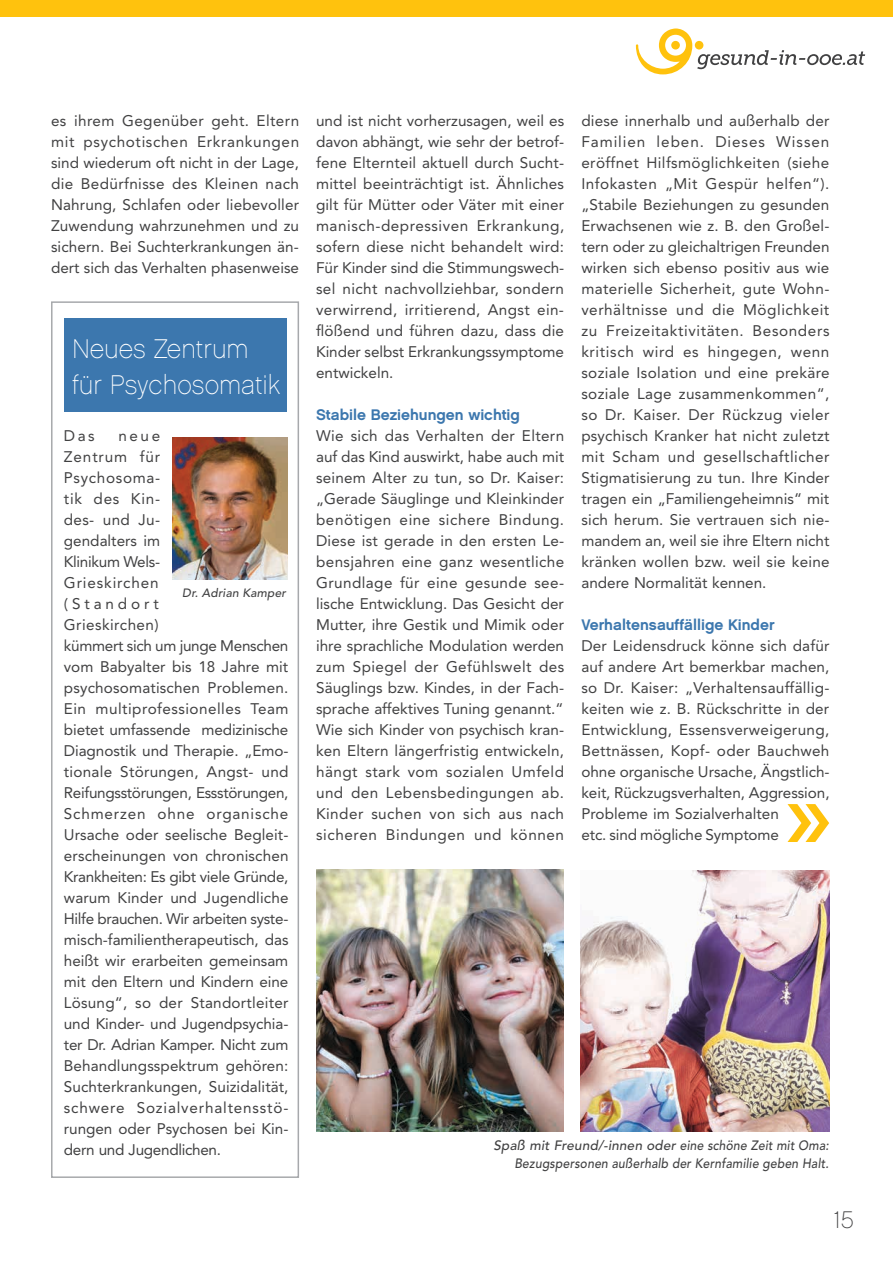
<style>
.page{position:relative;width:893px;height:1263px;background:#fff}
.page>*{position:absolute;margin:0;border:0;box-sizing:border-box;transform-origin:0 0}
.t1{font:27px/36px "Chalet Paris Nineteen Sixty";letter-spacing:.025em;color:#fff;scale:.9 1}
.t2{font:24px "Chalet Paris Nineteen Sixty";color:#414142}
.t3{font:15.3px/21px "Avenir";letter-spacing:.005em;color:#414142;text-align:justify}
.t4{font:15.3px "Chalet New York Nineteen Sixty";color:#3c77ae}
.t5{font:italic 500 13.5px/18px "Avenir";letter-spacing:.015em;color:#414142;text-align:right}
.t6{font:italic 500 12px "Avenir";letter-spacing:.015em;color:#414142}
</style>
<div class="page">
<svg style="left:636px;top:28px;width:229px;height:46px"></svg>
<div style="left:0;top:0;width:893px;height:17px;background:#ffc20d"></div>
<svg style="left:787px;top:804px;width:42px;height:38px"></svg>
<img style="left:581px;top:870px;width:248px;height:262px">
<img style="left:316px;top:869px;width:248px;height:263px">
<div style="left:64px;top:318px;width:222px;height:93px;background:#3c77ae"></div>
<div style="left:51px;top:301px;width:248px;height:877px;border:2px solid #a7a9ac"></div>
<img style="left:173px;top:437px;width:114px;height:142px">
<p class="t3" style="left:51px;top:110px;width:250px">es ihrem Gegenüber geht. Eltern mit psychotischen Erkrankungen sind wiederum oft nicht in der Lage, die Bedürfnisse des Kleinen nach Nahrung, Schlafen oder liebevoller Zuwendung wahrzunehmen und zu sichern. Bei Suchterkrankungen än&shy;dert sich das Verhalten phasenweise</p>
<p class="t3" style="left:581px;top:110px;width:250px">diese innerhalb und außerhalb der Familien leben. Dieses Wissen eröffnet Hilfsmöglichkeiten (siehe Infokasten „Mit Gespür helfen“). „Stabile Beziehungen zu gesunden Erwachsenen wie z. B. den Großel&shy;tern oder zu gleichaltrigen Freunden wirken sich ebenso positiv aus wie materielle Sicherheit, gute Wohn&shy;verhältnisse und die Möglichkeit zu Freizeitaktivitäten. Besonders kritisch wird es hingegen, wenn soziale Isolation und eine prekäre soziale Lage zusammenkommen“, so Dr. Kaiser. Der Rückzug vieler psychisch Kranker hat nicht zuletzt mit Scham und gesellschaftlicher Stigmatisierung zu tun. Ihre Kinder tragen ein „Familiengeheimnis“ mit sich herum. Sie vertrauen sich nie&shy;mandem an, weil sie ihre Eltern nicht kränken wollen bzw. weil sie keine andere Normalität kennen.</p>
<p class="t4" style="left:581px;top:615px;width:195px">Verhaltensauffällige Kinder</p>
<p class="t3" style="left:581px;top:635px;width:250px;text-align:left">Der Leidensdruck könne sich dafür auf andere Art bemerkbar machen, so Dr. Kaiser: „Verhaltensauffällig&shy;keiten wie z. B. Rückschritte in der Entwicklung, Essensverweigerung, Bettnässen, Kopf- oder Bauchweh ohne organische Ursache, Ängstlich&shy;keit, Rückzugsverhalten, Aggression, Probleme im Sozialverhalten<br>etc. sind mögliche Symptome</p>
<p class="t3" style="left:316px;top:110px;width:250px">und ist nicht vorherzusagen, weil es davon abhängt, wie sehr der betrof&shy;fene Elternteil aktuell durch Sucht&shy;mittel beeinträchtigt ist. Ähnliches gilt für Mütter oder Väter mit einer manisch-depressiven Erkrankung, sofern diese nicht behandelt wird:<br>Für Kinder sind die Stimmungswech&shy;sel nicht nachvollziehbar, sondern verwirrend, irritierend, Angst ein&shy;flößend und führen dazu, dass die Kinder selbst Erkrankungssymptome entwickeln.</p>
<p class="t4" style="left:316px;top:405px;width:205px">Stabile Beziehungen wichtig</p>
<p class="t3" style="left:316px;top:425px;width:250px">Wie sich das Verhalten der Eltern auf das Kind auswirkt, habe auch mit seinem Alter zu tun, so Dr. Kaiser: „Gerade Säuglinge und Kleinkinder benötigen eine sichere Bindung.<br>Diese ist gerade in den ersten Le&shy;bensjahren eine ganz wesentliche Grundlage für eine gesunde see&shy;lische Entwicklung. Das Gesicht der Mutter, ihre Gestik und Mimik oder ihre sprachliche Modulation werden zum Spiegel der Gefühlswelt des Säuglings bzw. Kindes, in der Fach&shy;sprache affektives Tuning genannt.“ Wie sich Kinder von psychisch kran&shy;ken Eltern längerfristig entwickeln, hängt stark vom sozialen Umfeld und den Lebensbedingungen ab.<br>Kinder suchen von sich aus nach sicheren Bindungen und können</p>
<h1 class="t1" style="left:72px;top:331px;width:232px">Neues Zentrum für Psychosomatik</h1>
<p class="t3" style="left:64px;top:425px;width:32px">Das</p>
<p class="t3" style="left:64px;top:425px;width:226px;text-align:left;text-indent:55px">neue<br>Zentrum für<br>Psychosoma-<br>tik des Kin-<br>des- und Ju-<br>gendalters im<br>Klinikum Wels-<br>Grieskirchen<br>(Standort<br>Grieskirchen)<br>kümmert sich um junge Menschen vom Babyalter bis 18 Jahre mit psychosomatischen Problemen.<br>Ein multiprofessionelles Team bietet umfassende medizinische<br>Diagnostik und Therapie. „Emo&shy;tionale Störungen, Angst- und<br>Reifungsstörungen, Essstörungen,<br>Schmerzen ohne organische<br>Ursache oder seelische Begleit&shy;erscheinungen von chronischen<br>Krankheiten: Es gibt viele Gründe, warum Kinder und Jugendliche<br>Hilfe brauchen. Wir arbeiten syste&shy;misch-familientherapeutisch, das heißt wir erarbeiten gemeinsam mit den Eltern und Kindern eine<br>Lösung“, so der Standortleiter und Kinder- und Jugendpsychia&shy;ter Dr. Adrian Kamper. Nicht zum<br>Behandlungsspektrum gehören:<br>Suchterkrankungen, Suizidalität, schwere Sozialverhaltensstö&shy;rungen oder Psychosen bei Kin&shy;dern und Jugendlichen.</p>
<p class="t6" style="left:182px;top:586px;width:105px">Dr. Adrian Kamper</p>
<p class="t5" style="left:494px;top:1136px;width:337px">Spaß mit Freund/-innen oder eine schöne Zeit mit Oma:<br>Bezugspersonen außerhalb der Kernfamilie geben Halt.</p>
<h2 class="t2" style="left:833px;top:1205px;width:22px">15</h2>
</div>
